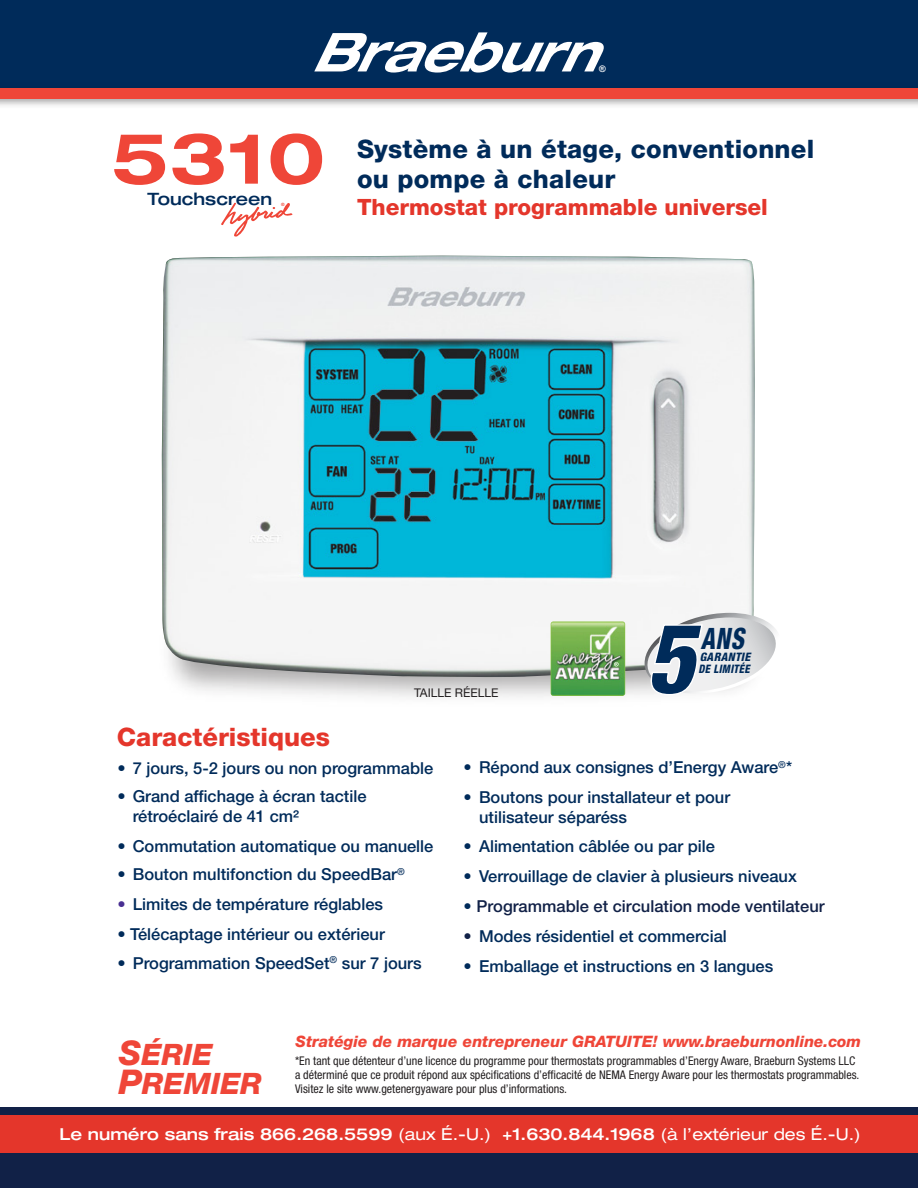
<style>
.page{position:relative;width:918px;height:1188px;background:#fff}
.page>*{position:absolute;margin:0;border:0;box-sizing:border-box;transform-origin:0 0}
.t1{font:italic 900 condensed 98.4px "Helvetica Neue LT Std";color:#002b5a;scale:.94 1}
.t2{font:700 expanded 70.5px "Helvetica Neue LT Std";color:#ef4638}
.t3{font:italic 800 29.55px/28.8px "Helvetica Neue LT Std";color:#ef4638}
.t4{font:italic 800 condensed 29.55px "Helvetica Neue LT Std";color:#002b5a;scale:.83 1}
.t5{font:800 25.5px/30px "Helvetica Neue LT Std";letter-spacing:.01em;color:#002b5a}
.t6{font:800 25.5px "Helvetica Neue LT Std";color:#e4362b}
.t7{font:800 22.5px "Helvetica Neue LT Std";color:#e4362b}
.t8{font:500 expanded 17.1px "Helvetica Neue LT Std";color:#002b5a}
.t9{font:500 16.5px/19.8px "Helvetica Neue LT Std";color:#002b5a}
.t10{font:500 expanded 16.5px "Helvetica Neue LT Std";color:#fff}
.t11{font:500 16.5px "Helvetica Neue LT Std";color:#112147}
.t12{font:italic 800 15.75px "Helvetica Neue LT Std";color:#ef4638}
.t13{font:condensed 12px/14.4px "Helvetica Neue LT Std";color:#231f20}
.t14{font:12px "Helvetica Neue LT Std";color:#231f20}
.t15{font:italic 800 condensed 11.7px "Helvetica Neue LT Std";letter-spacing:.03em;color:#002b5a;scale:.9 1}
.t16{font:italic 800 condensed 11.7px "Helvetica Neue LT Std";letter-spacing:.03em;color:#002b5a}
.t17{font:700 9px "Arial";color:#fff}
.t18{font:700 4.5px "Helvetica Neue LT Std";color:#ef4638}
.s1{color:#492f92}
.s2{color:#002b5a}
.s3{color:#112147}
.s4{font-size:34.05px}
.s5{font-weight:400}
</style>
<div class="page">
<div style="left:0;top:0;width:918px;height:97px;background:#002b5a"></div>
<div style="left:0;top:1115px;width:918px;height:60px;background:#e4362b"></div>
<div style="left:0;top:1153px;width:918px;height:35px;background:#112147"></div>
<div style="left:0;top:1108px;width:918px;height:7px;background:#112147"></div>
<svg style="left:314px;top:32px;width:290px;height:41px"></svg>
<img style="left:0;top:88px;width:918px;height:18px">
<div style="left:0;top:89px;width:918px;height:10px;background:#ef4638"></div>
<img style="left:162px;top:256px;width:593px;height:418px">
<svg style="left:174px;top:613px;width:602px;height:84px"></svg>
<svg style="left:221px;top:203px;width:72px;height:34px"></svg>
<h2 class="t2" style="left:111px;top:114px;width:215px">5310</h2>
<p class="t8" style="left:147px;top:188px;width:126px">Touchscreen</p>
<p class="t18" style="left:281px;top:202px;width:5px">®</p>
<p class="t17" style="left:599px;top:63px;width:8px">®</p>
<h3 class="t5" style="left:357px;top:134px;width:459px">Système à un étage, conventionnel ou pompe à chaleur</h3>
<h3 class="t7" style="left:357px;top:193px;width:412px">Thermostat programmable universel</h3>
<p class="t14" style="left:414px;top:686px;width:86px">TAILLE RÉELLE</p>
<h1 class="t1" style="left:646px;top:598px;width:53px">5</h1>
<h3 class="t4" style="left:701px;top:620px;width:54px">ANS</h3>
<p class="t16" style="left:700px;top:650px;width:52px">GARANTIE</p>
<p class="t15" style="left:699px;top:661px;width:58px">DE LIMITÉE</p>
<h3 class="t6" style="left:117px;top:721px;width:215px">Caractéristiques</h3>
<p class="t9" style="left:117px;top:758px;width:317px">• 7 jours, 5-2 jours ou non programmable</p>
<p class="t9" style="left:133px;top:786px;width:235px;text-indent:-15px">• Grand affichage à écran tactile rétroéclairé de 41 cm²</p>
<p class="t9" style="left:117px;top:836px;width:318px">• Commutation automatique ou manuelle</p>
<p class="t9" style="left:117px;top:864px;width:289px">• Bouton multifonction du SpeedBar<sup>®</sup></p>
<p class="t9" style="left:117px;top:894px;width:267px"><span class="s1">•</span> Limites de température réglables</p>
<p class="t9" style="left:117px;top:924px;width:269px">• Télécaptage intérieur ou extérieur</p>
<p class="t9" style="left:117px;top:953px;width:306px">• Programmation SpeedSet<sup>®</sup> sur 7 jours</p>
<p class="t9" style="left:464px;top:758px;width:330px">• Répond aux consignes d’Energy Aware<sup>®</sup>*</p>
<p class="t9" style="left:479px;top:788px;width:253px;text-indent:-16px">• Boutons pour installateur et pour utilisateur séparéss</p>
<p class="t9" style="left:464px;top:836px;width:253px">• Alimentation câblée ou par pile</p>
<p class="t9" style="left:464px;top:866px;width:335px">• Verrouillage de clavier à plusieurs niveaux</p>
<p class="t11" style="left:464px;top:896px;width:362px"><span class="s2">•</span> Programmable et circulation mode ventilateur</p>
<p class="t9" style="left:464px;top:926px;width:265px"><span class="s3">•</span> Modes résidentiel et commercial</p>
<p class="t9" style="left:464px;top:956px;width:311px">• Emballage et instructions en 3 langues</p>
<h3 class="t3" style="left:119px;top:1040px;width:145px"><span class="s4">S</span>ÉRIE<br><span class="s4">P</span>REMIER</h3>
<p class="t12" style="left:296px;top:1032px;width:567px">Stratégie de marque entrepreneur GRATUITE! www.braeburnonline.com</p>
<p class="t13" style="left:295px;top:1053px;width:566px">*En tant que détenteur d’une licence du programme pour thermostats programmables d’Energy Aware, Braeburn Systems LLC a déterminé que ce produit répond aux spécifications d’efficacité de NEMA Energy Aware pour les thermostats programmables.<br>Visitez le site www.getenergyaware pour plus d’informations.</p>
<p class="t10" style="left:60px;top:1124px;width:803px">Le numéro sans frais 866.268.5599 <span class="s5">(aux É.-U.)</span> +1.630.844.1968 <span class="s5">(à l’extérieur des É.-U.)</span></p>
</div>
